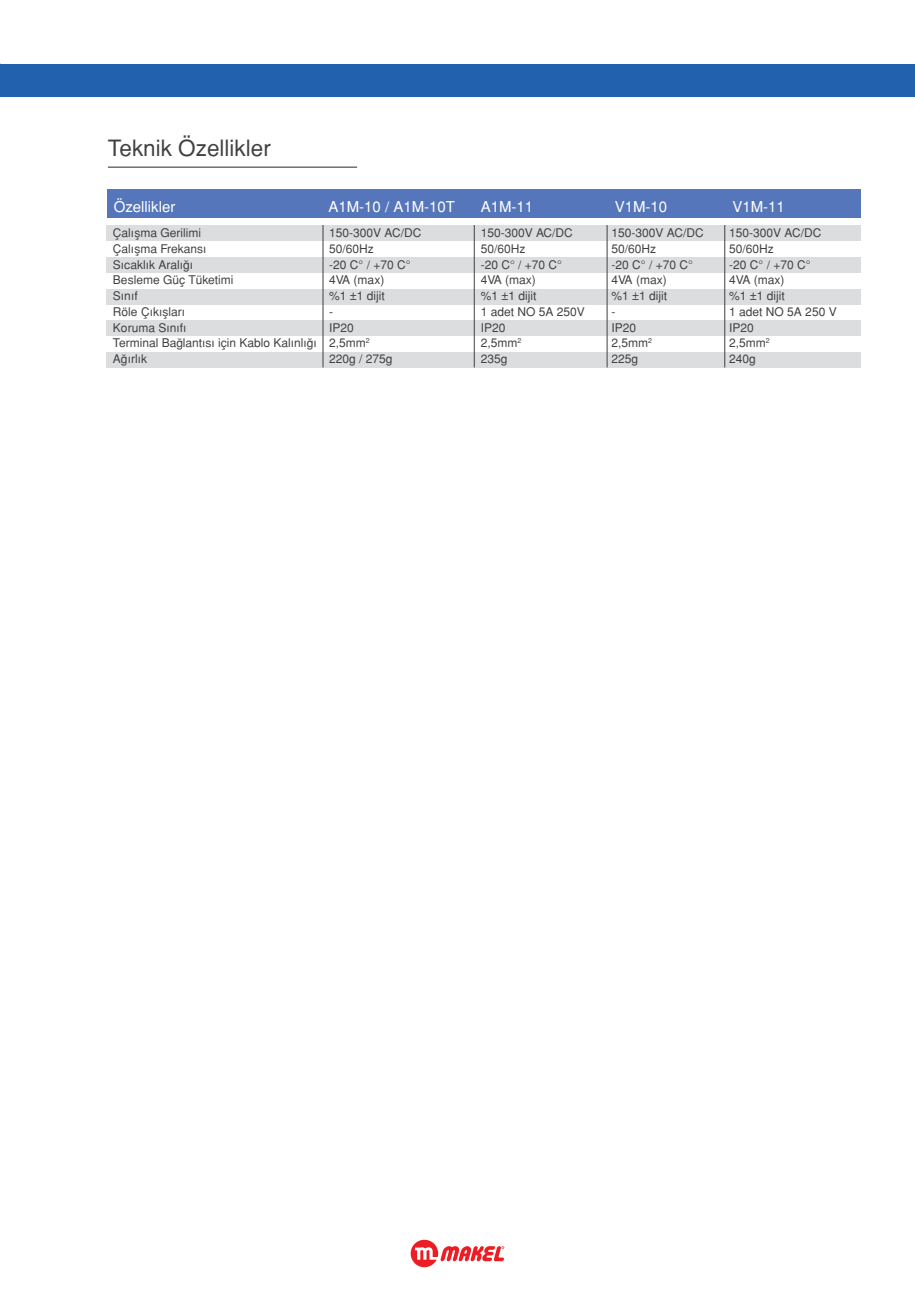
<style>
.page{position:relative;width:915px;height:1297px;background:#fff}
.page>*{position:absolute;margin:0;border:0;box-sizing:border-box;transform-origin:0 0}
.t1{font:22.5px "Helvetica Normal Tr";color:#414042}
.t2{font:15px "Helvetica Normal Tr";color:#fff}
.t3{font:12px/15.8px "Helvetica Normal Tr";color:#414042}
</style>
<div class="page">
<hr style="left:108px;top:167px;width:249px;height:1px;background:#414042">
<div style="left:107px;top:189px;width:753px;height:28px;background:#5576ba"></div>
<div style="left:107px;top:289px;width:753px;height:15px;background:#dcddde"></div>
<div style="left:107px;top:320px;width:753px;height:15px;background:#dcddde"></div>
<div style="left:107px;top:352px;width:753px;height:15px;background:#dcddde"></div>
<div style="left:107px;top:225px;width:753px;height:15px;background:#dcddde"></div>
<div style="left:107px;top:257px;width:753px;height:15px;background:#dcddde"></div>
<hr style="left:322px;top:225px;width:1px;height:142px;background:#414042">
<hr style="left:474px;top:225px;width:1px;height:142px;background:#414042">
<hr style="left:606px;top:225px;width:1px;height:142px;background:#414042">
<hr style="left:724px;top:225px;width:1px;height:142px;background:#414042">
<div style="left:0;top:64px;width:914px;height:33px;background:#2261ae"></div>
<svg style="left:410px;top:1240px;width:94px;height:27px"></svg>
<h1 class="t1" style="left:108px;top:134px;width:164px">Teknik Özellikler</h1>
<p class="t2" style="left:114px;top:198px;width:63px">Özellikler</p>
<p class="t2" style="left:328px;top:198px;width:128px">A1M-10 / A1M-10T</p>
<p class="t2" style="left:480px;top:198px;width:54px">A1M-11</p>
<p class="t2" style="left:614px;top:198px;width:54px">V1M-10</p>
<p class="t2" style="left:732px;top:198px;width:54px">V1M-11</p>
<p class="t3" style="left:113px;top:225px;width:89px">Çal›flma Gerilimi</p>
<p class="t3" style="left:329px;top:225px;width:94px">150-300V AC/DC</p>
<p class="t3" style="left:113px;top:241px;width:95px">Çal›flma Frekans›</p>
<p class="t3" style="left:329px;top:241px;width:46px">50/60Hz</p>
<p class="t3" style="left:113px;top:256px;width:82px">S›cakl›k Aral›€›</p>
<p class="t3" style="left:329px;top:256px;width:83px">-20 C° / +70 C°</p>
<p class="t3" style="left:113px;top:272px;width:122px">Besleme Güç Tüketimi</p>
<p class="t3" style="left:329px;top:272px;width:57px">4VA (max)</p>
<p class="t3" style="left:113px;top:288px;width:26px">S›n›f</p>
<p class="t3" style="left:329px;top:288px;width:57px">%1 ±1 dijit</p>
<p class="t3" style="left:113px;top:304px;width:74px">Röle Ç›k›fllar›</p>
<p class="t3" style="left:329px;top:304px;width:5px">-</p>
<p class="t3" style="left:113px;top:319px;width:75px">Koruma S›n›f›</p>
<p class="t3" style="left:480px;top:225px;width:106px">150-300V AC/DC<br>50/60Hz<br>-20 C° / +70 C°<br>4VA (max)<br>%1 ±1 dijit<br>1 adet NO 5A 250V<br>IP20<br>2,5mm<sup>2<br></sup>235g</p>
<p class="t3" style="left:611px;top:225px;width:94px">150-300V AC/DC<br>50/60Hz<br>-20 C° / +70 C°<br>4VA (max)<br>%1 ±1 dijit<br>-<br>IP20<br>2,5mm<sup>2<br></sup>225g</p>
<p class="t3" style="left:729px;top:225px;width:109px">150-300V AC/DC<br>50/60Hz<br>-20 C° / +70 C°<br>4VA (max)<br>%1 ±1 dijit<br>1 adet NO 5A 250 V<br>IP20<br>2,5mm<sup>2<br></sup>240g</p>
<p class="t3" style="left:113px;top:319px;width:258px;text-indent:216px">IP20<br>Terminal Ba€lant›s› için Kablo Kal›nl›€› 2,5mm<sup>2<br></sup>A€›rl›k</p>
<p class="t3" style="left:329px;top:351px;width:65px">220g / 275g</p>
</div>
